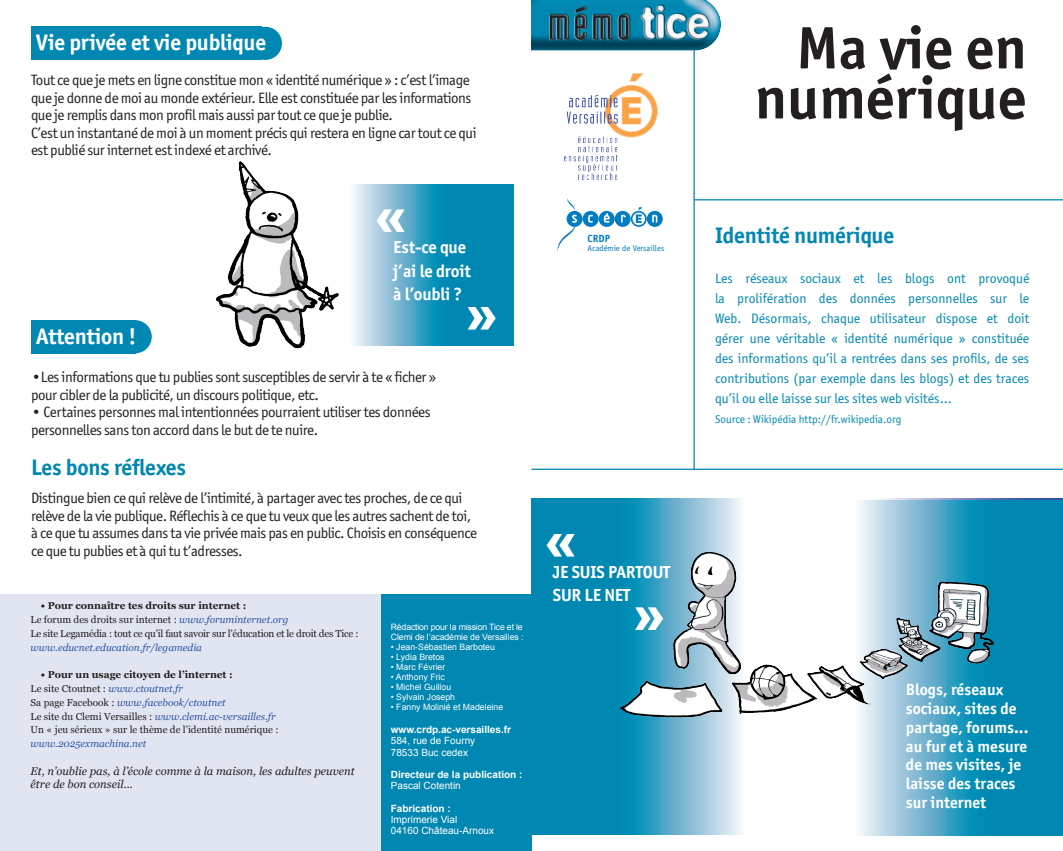
<style>
.page{position:relative;width:1063px;height:851px;background:#fff}
.page>*{position:absolute;margin:0;border:0;box-sizing:border-box;transform-origin:0 0}
.t1{font:700 60px/50px "Officina Sans ITC";color:#231f20;text-align:right}
.t2{font:900 50px "Arial";color:#fff}
.t3{font:700 22.5px "Officina Sans ITC";letter-spacing:-.01em;color:#0087b2}
.t4{font:700 22.5px "Officina Sans ITC";letter-spacing:-.01em;color:#fff}
.t5{font:700 17.5px/23.8px "Officina Sans ITC";letter-spacing:-.01em;color:#fff}
.t6{font:700 16.25px/18.8px "Officina Sans ITC";color:#fff}
.t7{font:15px/17.5px "Officina Sans ITC";letter-spacing:-.03em;color:#231f20}
.t8{font:13.75px/20px "Officina Sans ITC";color:#0087b2;text-align:justify}
.t9{font:italic 11.25px/13.8px "Georgia";color:#231f20}
.t10{font:11.25px "Officina Sans ITC";color:#0087b2}
.t11{font:700 10.38px "Officina Sans Std";color:#007cc2}
.t12{font:10px/13.8px "Georgia";color:#231f20}
.t13{font:10px/13.8px "Georgia";letter-spacing:-.02em;color:#231f20}
.t14{font:10px/11.2px "Arial";color:#fff}
.t15{font:700 10px "Arial";color:#fff}
.t16{font:italic 10px "Georgia";color:#2f56a5}
.t17{font:8.75px "Arial";color:#fff}
.t18{font:8.75px/10px "Arial";letter-spacing:-.02em;color:#fff}
.t19{font:8.5px "Officina Sans Std";color:#007cc2}
.s1{font-weight:700}
.s2{font-style:italic;color:#2f56a5}
</style>
<div class="page">
<div style="left:0;top:594px;width:531px;height:256px;background:#e0e5f1"></div>
<div style="left:381px;top:594px;width:150px;height:256px;background:#0087b2"></div>
<svg style="left:353px;top:185px;width:161px;height:160px;background:#41a3c5"></svg>
<div style="left:31px;top:27px;width:230px;height:33px;background:#0087b2"></div>
<div style="left:249px;top:27px;width:33px;height:33px;background:#0087b2;border-radius:50%"></div>
<svg style="left:848px;top:501px;width:215px;height:333px;background:#56a9c6"></svg>
<svg style="left:531px;top:498px;width:220px;height:336px;background:#44a3c3"></svg>
<hr style="left:694px;top:29px;width:1px;height:440px;background:#0087b2">
<hr style="left:694px;top:199px;width:369px;height:1px;background:#0087b2">
<hr style="left:531px;top:468px;width:532px;height:2px;background:#0087b2">
<img style="left:531px;top:0;width:190px;height:51px">
<img style="left:565px;top:74px;width:93px;height:106px">
<img style="left:673px;top:597px;width:68px;height:77px">
<div style="left:31px;top:320px;width:105px;height:33px;background:#0087b2"></div>
<div style="left:119px;top:320px;width:33px;height:33px;background:#0087b2;border-radius:50%"></div>
<img style="left:216px;top:161px;width:123px;height:188px">
<svg style="left:557px;top:198px;width:106px;height:54px"></svg>
<h3 class="t4" style="left:36px;top:28px;width:231px">Vie privée et vie publique</h3>
<p class="t7" style="left:31px;top:71px;width:447px">Tout ce que je mets en ligne constitue mon « identité numérique » : c’est l’image que je donne de moi au monde extérieur. Elle est constituée par les informations que je remplis dans mon profil mais aussi par tout ce que je publie.<br>C’est un instantané de moi à un moment précis qui restera en ligne car tout ce qui est publié sur internet est indexé et archivé.</p>
<h3 class="t4" style="left:36px;top:322px;width:102px">Attention !</h3>
<h2 class="t2" style="left:374px;top:179px;width:35px">«</h2>
<p class="t5" style="left:393px;top:235px;width:79px">Est-ce que j’ai le droit à l’oubli ?</p>
<h2 class="t2" style="left:465px;top:277px;width:35px">»</h2>
<p class="t7" style="left:31px;top:368px;width:407px">•Les informations que tu publies sont susceptibles de servir à te « ficher » pour cibler de la publicité, un discours politique, etc.</p>
<p class="t7" style="left:31px;top:403px;width:401px">• Certaines personnes mal intentionnées pourraient utiliser tes données personnelles sans ton accord dans le but de te nuire.</p>
<h3 class="t3" style="left:31px;top:453px;width:157px">Les bons réflexes</h3>
<p class="t7" style="left:31px;top:489px;width:447px">Distingue bien ce qui relève de l’intimité, à partager avec tes proches, de ce qui relève de la vie publique. Réflechis à ce que tu veux que les autres sachent de toi, à ce que tu assumes dans ta vie privée mais pas en public. Choisis en conséquence ce que tu publies et à qui tu t’adresses.</p>
<p class="t13" style="left:31px;top:599px;width:329px;text-indent:10px"><span class="s1">• Pour connaître tes droits sur internet :<br></span>Le forum des droits sur internet : <span class="s2">www.foruminternet.org<br></span>Le site Legamédia : tout ce qu’il faut savoir sur l’éducation et le droit des Tice :</p>
<p class="t16" style="left:31px;top:641px;width:173px">www.educnet.education.fr/legamedia</p>
<p class="t12" style="left:31px;top:667px;width:249px;text-indent:10px"><span class="s1">• Pour un usage citoyen de l’internet :<br></span>Le site Ctoutnet : <span class="s2">www.ctoutnet.fr<br></span>Sa page Facebook : <span class="s2">www.facebook/ctoutnet<br></span>Le site du Clemi Versailles : <span class="s2">www.clemi.ac-versailles.fr </span>Un « jeu sérieux » sur le thème de l’identité numérique :</p>
<p class="t16" style="left:31px;top:737px;width:117px">www.2025exmachina.net</p>
<p class="t9" style="left:31px;top:763px;width:325px">Et, n’oublie pas, à l’école comme à la maison, les adultes peuvent être de bon conseil...</p>
<p class="t18" style="left:391px;top:622px;width:134px">Rédaction pour la mission Tice et le<br>Clemi de l’académie de Versailles :</p>
<p class="t17" style="left:391px;top:641px;width:106px">• Jean-Sébastien Barboteu</p>
<p class="t17" style="left:391px;top:651px;width:55px">• Lydia Bretos</p>
<p class="t17" style="left:391px;top:661px;width:56px">• Marc Février</p>
<p class="t17" style="left:391px;top:671px;width:56px">• Anthony Fric</p>
<p class="t17" style="left:391px;top:681px;width:62px">• Michel Guillou</p>
<p class="t17" style="left:391px;top:691px;width:66px">• Sylvain Joseph</p>
<p class="t17" style="left:391px;top:701px;width:114px">• Fanny Molinié et Madeleine</p>
<p class="t15" style="left:391px;top:722px;width:122px">www.crdp.ac-versailles.fr</p>
<p class="t14" style="left:391px;top:735px;width:86px">584, rue de Fourny<br>78533 Buc cedex</p>
<p class="t15" style="left:391px;top:767px;width:133px">Directeur de la publication :</p>
<p class="t14" style="left:391px;top:780px;width:72px">Pascal Cotentin</p>
<p class="t15" style="left:391px;top:801px;width:62px">Fabrication :</p>
<p class="t14" style="left:391px;top:813px;width:105px">Imprimerie Vial<br>04160 Château-Arnoux</p>
<p class="t11" style="left:588px;top:231px;width:24px">CRDP</p>
<p class="t19" style="left:588px;top:243px;width:78px">Académie de Versailles</p>
<h2 class="t2" style="left:544px;top:504px;width:35px">«</h2>
<p class="t5" style="left:553px;top:559px;width:119px">JE SUIS PARTOUT<br>SUR LE NET</p>
<h2 class="t2" style="left:632px;top:577px;width:35px">»</h2>
<h1 class="t1" style="left:755px;top:22px;width:273px">Ma vie en numérique</h1>
<h3 class="t3" style="left:715px;top:221px;width:181px">Identité numérique</h3>
<p class="t8" style="left:715px;top:268px;width:316px">Les réseaux sociaux et les blogs ont provoqué la prolifération des données personnelles sur le Web. Désormais, chaque utilisateur dispose et doit gérer une véritable « identité numérique » constituée des informations qu’il a rentrées dans ses profils, de ses contributions (par exemple dans les blogs) et des traces qu’il ou elle laisse sur les sites web visités...</p>
<p class="t10" style="left:715px;top:412px;width:188px">Source : Wikipédia http://fr.wikipedia.org</p>
<p class="t6" style="left:906px;top:680px;width:124px">Blogs, réseaux sociaux, sites de partage, forums... au fur et à mesure de mes visites, je laisse des traces sur internet</p>
</div>
